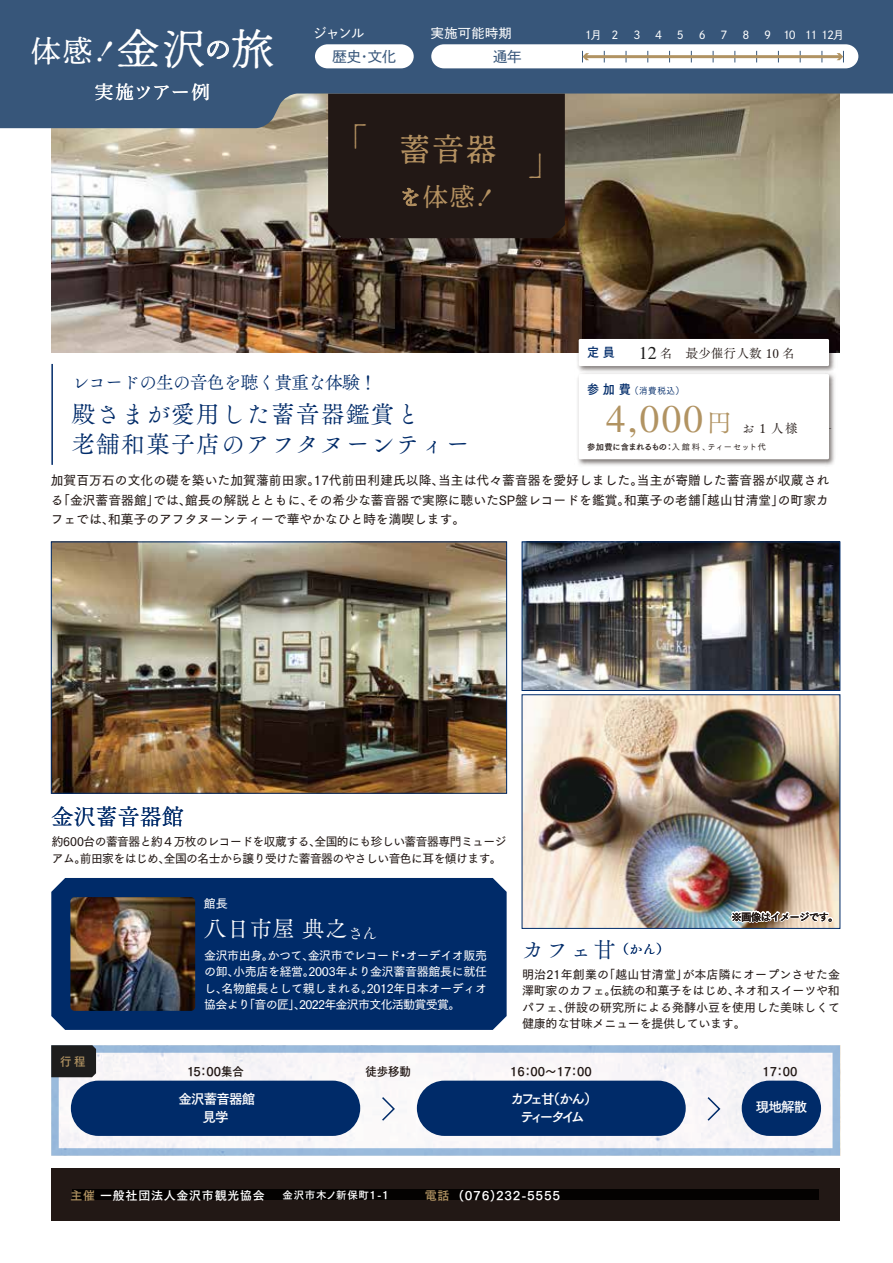
<style>
.page{position:relative;width:893px;height:1263px;background:#fff}
.page>*{position:absolute;margin:0;border:0;box-sizing:border-box;transform-origin:0 0}
.t1{font:42.9px "DNP Shuei N Min Std L";color:#fff}
.t2{font:39px "STIX General";color:#b19362}
.t3{font:31.35px "DNP Shuei N Min Std L";color:#b49161;scale:.95 1}
.t4{font:29.85px "DNP Shuei N Min Std L";color:#fff}
.t5{font:24.9px "DNP Shuei N Min Std L";color:#b49161}
.t6{font:24px/30px "Tsuku Old Min Pro R";letter-spacing:.04em;color:#002b69}
.t7{font:22.5px "Tsuku Old Min Pro R";letter-spacing:-.02em;color:#002b69}
.t8{font:22.5px "Tsuku Old Min Pro R";letter-spacing:.02em;color:#fff}
.t9{font:18.6px "DNP Shuei Min Pr 6 N M";color:#fff}
.t10{font:18px "Tsuku Old Min Pro R";letter-spacing:-.06em;color:#002b69}
.t11{font:14.4px "DNP Shuei Go Kin Std M";color:#37567a}
.t12{font:13.5px/18px "Tsuku Go Pro B";letter-spacing:-.255em;color:#fff;text-align:center}
.t13{font:13.5px/18px "Tsuku Go Pro B";letter-spacing:-.06em;color:#fff;text-align:center}
.t14{font:13.5px "Tsuku Go Pro B";letter-spacing:-.08em;color:#fff}
.t15{font:13.05px "DNP Shuei Go Kin Std M";letter-spacing:.04em;color:#fff}
.t16{font:12.75px/19.5px "Tsuku Go Pro D";color:#221815;text-align:justify}
.t17{font:12.75px "Tsuku Old Min Pro R";color:#221815}
.t18{font:12.75px "Tsuku Go Pro B";color:#002b69;scale:.95 1}
.t19{font:12px/16.5px "Tsuku Go Pro D";letter-spacing:-.04em;color:#221815;text-align:justify}
.t20{font:12px/16.5px "Tsuku Go Pro D";letter-spacing:-.03em;color:#fff;text-align:justify}
.t21{font:12px "Tsuku Go Pro B";letter-spacing:.06em;color:#fff}
.t22{font:12px "Tsuku Go Pro B";color:#221815;scale:.95 1}
.t23{font:12px "Tsuku Go Pro B";color:#b19362;scale:.95 1}
.t24{font:10.95px "DNP Shuei Go Kin Std M";letter-spacing:-.12em;color:#fff}
.t25{font:10.5px "Tsuku Go Pro D";letter-spacing:-.08em;color:#221815}
.t26{font:9px "Tsuku Go Pro M";color:#002b69;scale:.95 1}
.t27{font:8.25px "Tsuku Go Pro B";letter-spacing:-.03em;color:#221815}
.s1{font-size:26.1px}
.s2{font-size:20.85px}
.s3{font-family:"STIX General";font-size:18px;color:#1d1d1d}
.s4{font-family:"Tsuku Go Pro B";font-size:12.75px}
.s5{font-family:"Tsuku Old Min Pro R";font-size:25.5px}
.s6{font-family:"Tsuku Old Min Pro R";font-size:12.75px;color:#221815}
.s7{font-family:"Tsuku Go Pro M"}
.s8{color:#b19362}
.s9{font-size:10.5px}
</style>
<div class="page">
<div style="left:51px;top:1167px;width:789px;height:53px;background:#221815"></div>
<div style="left:72px;top:1189px;width:747px;height:10px;background:#040201"></div>
<hr style="left:51px;top:364px;width:2px;height:101px;background:#002b69">
<img style="left:53px;top:544px;width:452px;height:247px">
<img style="left:524px;top:544px;width:314px;height:145px">
<div style="left:522px;top:542px;width:318px;height:149px;border:1px solid #002b69"></div>
<svg style="left:51px;top:1045px;width:789px;height:111px;fill:#f7f4f8"></svg>
<div style="left:71px;top:1080px;width:289px;height:56px;background:#002b69;border-radius:28px"></div>
<div style="left:742px;top:1080px;width:79px;height:56px;background:#002b69;border-radius:28px"></div>
<svg style="left:51px;top:1045px;width:45px;height:32px"></svg>
<div style="left:417px;top:1080px;width:269px;height:56px;background:#002b69;border-radius:28px"></div>
<svg style="left:706px;top:1095px;width:15px;height:27px"></svg>
<svg style="left:380px;top:1095px;width:16px;height:27px"></svg>
<div style="left:51px;top:878px;width:456px;height:152px;background:#002b69"></div>
<img style="left:70px;top:897px;width:125px;height:114px">
<div style="left:51px;top:542px;width:456px;height:251px;border:1px solid #002b69"></div>
<img style="left:51px;top:128px;width:789px;height:225px">
<img style="left:522px;top:694px;width:318px;height:235px">
<img style="left:574px;top:335px;width:264px;height:35px">
<div style="left:579px;top:339px;width:250px;height:27px;background:#fff"></div>
<img style="left:577px;top:370px;width:258px;height:96px">
<div style="left:579px;top:374px;width:250px;height:85px;background:#fff"></div>
<img style="left:729px;top:861px;width:104px;height:68px">
<svg style="left:0;top:0;width:893px;height:128px;background:#47607b"></svg>
<svg style="left:207px;top:37px;width:22px;height:25px"></svg>
<svg style="left:315px;top:44px;width:99px;height:24px"></svg>
<svg style="left:431px;top:44px;width:427px;height:24px"></svg>
<div style="left:328px;top:94px;width:237px;height:144px;background:#221815"></div>
<svg style="left:97px;top:41px;width:16px;height:22px"></svg>
<h3 class="t4" style="left:31px;top:30px;width:63px">体感</h3>
<h1 class="t1" style="left:117px;top:19px;width:159px">金沢<span class="s1">の</span>旅</h1>
<p class="t15" style="left:313px;top:24px;width:52px">ジャンル</p>
<p class="t15" style="left:431px;top:24px;width:83px">実施可能時期</p>
<p class="t24" style="left:585px;top:27px;width:35px">1月 2</p>
<p class="t24" style="left:633px;top:27px;width:9px">3</p>
<p class="t24" style="left:655px;top:27px;width:9px">4</p>
<p class="t24" style="left:677px;top:27px;width:9px">5</p>
<p class="t24" style="left:699px;top:27px;width:9px">6</p>
<p class="t24" style="left:720px;top:27px;width:9px">7</p>
<p class="t24" style="left:742px;top:27px;width:9px">8</p>
<p class="t24" style="left:764px;top:27px;width:82px">9 10 11 12月</p>
<p class="t11" style="left:333px;top:47px;width:65px">歴史・文化</p>
<p class="t11" style="left:493px;top:47px;width:30px">通年</p>
<h3 class="t9" style="left:95px;top:74px;width:117px">実施ツアー例</h3>
<h3 class="t3" style="left:338px;top:127px;width:234px">「 蓄音器 」</h3>
<h3 class="t5" style="left:400px;top:179px;width:76px"><span class="s2">を</span>体感</h3>
<h3 class="t10" style="left:71px;top:369px;width:307px">レコードの生の音色を聴く貴重な体験！</h3>
<h3 class="t6" style="left:71px;top:399px;width:400px">殿さまが愛用した蓄音器鑑賞と<br>老舗和菓子店のアフタヌーンティー</h3>
<p class="t18" style="left:587px;top:341px;width:31px">定員</p>
<p class="t17" style="left:639px;top:343px;width:158px"><span class="s3">12</span> 名　最少催行人数 10 名</p>
<p class="t26" style="left:587px;top:383px;width:103px"><span class="s4">参加費</span>（消費税込）</p>
<h2 class="t2" style="left:606px;top:392px;width:193px">4,000<span class="s5">円</span> <span class="s6">お 1 人様</span></h2>
<p class="t27" style="left:587px;top:440px;width:180px">参加費に含まれるもの：<span class="s7">入館料、ティーセット代</span></p>
<p class="t16" style="left:51px;top:469px;width:780px">加賀百万石の文化の礎を築いた加賀藩前田家。17代前田利建氏以降、当主は代々蓄音器を愛好しました。当主が寄贈した蓄音器が収蔵される「金沢蓄音器館」では、館長の解説とともに、その希少な蓄音器で実際に聴いたSP盤レコードを鑑賞。和菓子の老舗「越山甘清堂」の町家カフェでは、和菓子のアフタヌーンティーで華やかなひと時を満喫します。</p>
<h3 class="t7" style="left:51px;top:799px;width:134px">金沢蓄音器館</h3>
<p class="t19" style="left:52px;top:832px;width:456px">約600台の蓄音器と約４万枚のレコードを収蔵する、全国的にも珍しい蓄音器専門ミュージアム。前田家をはじめ、全国の名士から譲り受けた蓄音器のやさしい音色に耳を傾けます。</p>
<p class="t20" style="left:204px;top:894px;width:25px">館長</p>
<h3 class="t8" style="left:204px;top:911px;width:175px">八日市屋 典之<sub>さん</sub></h3>
<p class="t20" style="left:204px;top:946px;width:284px">金沢市出身。かつて、金沢市でレコード・オーデイオ販売の卸、小売店を経営。2003年より金沢蓄音器館長に就任し、名物館長として親しまれる。2012年日本オーディオ協会より「音の匠」、2022年金沢市文化活動賞受賞。</p>
<h3 class="t7" style="left:522px;top:932px;width:149px">カフェ甘<sup>（かん）</sup></h3>
<p class="t25" style="left:731px;top:908px;width:109px">※画像はイメージです。</p>
<p class="t19" style="left:522px;top:965px;width:319px">明治21年創業の「越山甘清堂」が本店隣にオープンさせた金澤町家のカフェ。伝統の和菓子をはじめ、ネオ和スイーツや和パフェ、併設の研究所による発酵小豆を使用した美味しくて健康的な甘味メニューを提供しています。</p>
<p class="t23" style="left:60px;top:1051px;width:28px">行程</p>
<p class="t22" style="left:187px;top:1061px;width:61px">15：00集合</p>
<p class="t13" style="left:179px;top:1088px;width:78px">金沢蓄音器館見学</p>
<p class="t22" style="left:365px;top:1061px;width:50px">徒歩移動</p>
<p class="t22" style="left:510px;top:1061px;width:87px">16：00～17：00</p>
<p class="t12" style="left:511px;top:1088px;width:88px">カフェ甘（かん）ティータイム</p>
<p class="t21" style="left:70px;top:1185px;width:320px"><span class="s8">主催</span> 一般社団法人金沢市観光協会 　<span class="s9">金沢市木ノ新保町1-1</span></p>
<p class="t21" style="left:425px;top:1185px;width:137px"><span class="s8">電話</span> (076)232-5555</p>
<p class="t22" style="left:762px;top:1061px;width:38px">17：00</p>
<p class="t14" style="left:756px;top:1096px;width:53px">現地解散</p>
</div>
